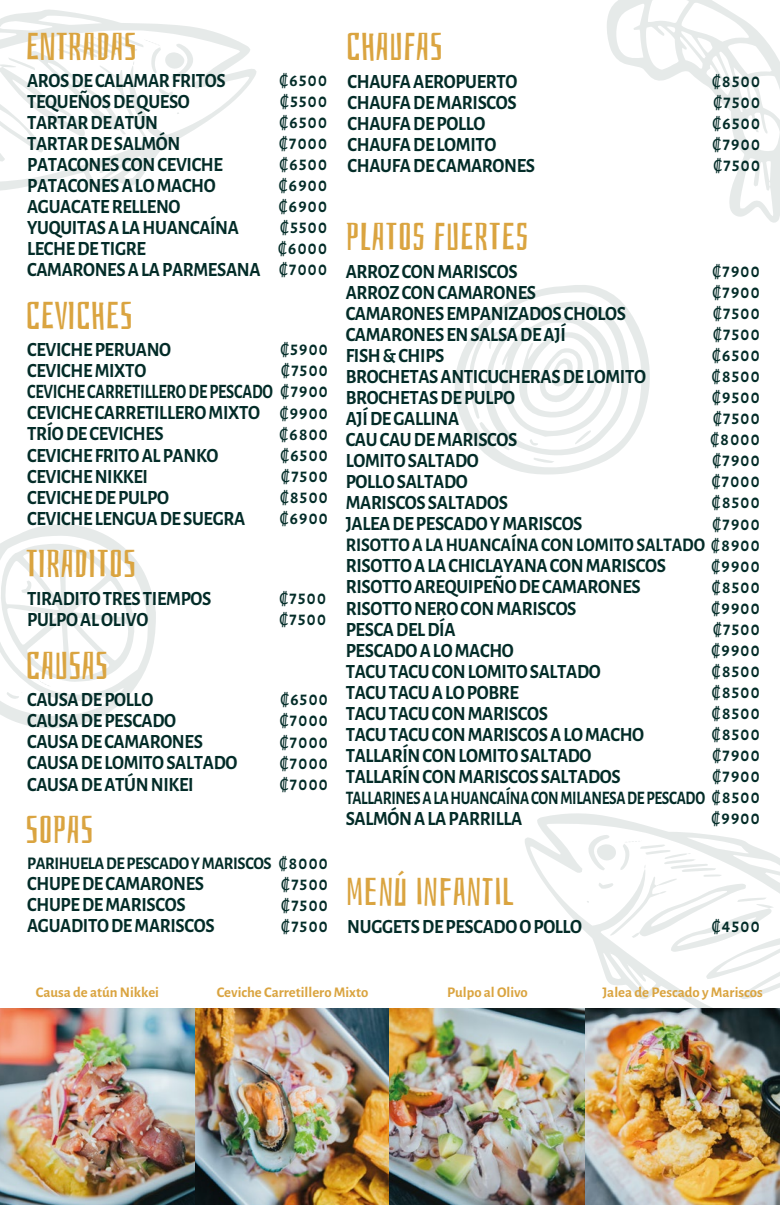
<style>
.page{position:relative;width:780px;height:1205px;background:#fff}
.page>*{position:absolute;margin:0;border:0;box-sizing:border-box;transform-origin:0 0}
.t1{font:38.25px "Bahiana";color:#daa440;scale:1.18 1}
.t2{font:700 20.5px "Alegreya Sans";letter-spacing:-.015em;color:#032c28;scale:.8 1}
.t3{font:700 20.25px/21px "Alegreya Sans";letter-spacing:-.02em;color:#032c28;scale:.92 1}
.t4{font:700 20px "Alegreya Sans";letter-spacing:-.02em;color:#032c28;scale:.92 1}
.t5{font:700 19.25px "Alegreya Sans";letter-spacing:-.01em;color:#032c28;scale:.92 1}
.t6{font:700 19px "Alegreya Sans";letter-spacing:-.02em;color:#032c28;scale:.8 1}
.t7{font:700 17.75px "Alegreya Sans";letter-spacing:-.025em;color:#032c28;scale:.92 1}
.t8{font:700 17.5px/21px "Alegreya Sans";letter-spacing:.08em;color:#032c28;text-align:justify}
.t9{font:700 14.75px "Alegreya Sans";color:#daa440}
.s1{font-family:"Calibri";font-weight:400}
.s2{font-family:"Calibri";font-weight:400;font-size:17.5px}
.s3{font-size:17.5px}
</style>
<div class="page">
<svg style="left:607px;top:0;width:173px;height:223px"></svg>
<svg style="left:0;top:524px;width:156px;height:204px"></svg>
<svg style="left:525px;top:813px;width:187px;height:195px"></svg>
<svg style="left:586px;top:835px;width:194px;height:164px"></svg>
<svg style="left:0;top:10px;width:256px;height:181px"></svg>
<svg style="left:0;top:36px;width:194px;height:125px"></svg>
<svg style="left:455px;top:285px;width:194px;height:189px"></svg>
<img style="left:0;top:1008px;width:780px;height:197px">
<h1 class="t1" style="left:26px;top:17px;width:96px">ENTRADAS</h1>
<p class="t3" style="left:27px;top:69px;width:255px">AROS DE CALAMAR FRITOS<br>TEQUEÑOS DE QUESO<br>TARTAR DE ATÚN<br>TARTAR DE SALMÓN<br>PATACONES CON CEVICHE<br>PATACONES A LO MACHO<br>AGUACATE RELLENO<br>YUQUITAS A LA HUANCAÍNA<br>LECHE DE TIGRE<br>CAMARONES A LA PARMESANA</p>
<p class="t8" style="left:278px;top:68px;width:51px"><span class="s1">₡</span>6500 <span class="s1">₡</span>5500 <span class="s1">₡</span>6500 <span class="s1">₡</span>7000 <span class="s1">₡</span>6500 <span class="s1">₡</span>6900 <span class="s1">₡</span>6900 <span class="s1">₡</span>5500 <span class="s1">₡</span>6000 <span class="s1">₡</span>7000</p>
<h1 class="t1" style="left:26px;top:286px;width:92px">CEVICHES</h1>
<p class="t8" style="left:279px;top:338px;width:50px"><span class="s1">₡</span>5900 <span class="s1">₡</span>7500 <span class="s1">₡</span>7900 <span class="s1">₡</span>9900 <span class="s1">₡</span>6800 <span class="s1">₡</span>6500 <span class="s1">₡</span>7500 <span class="s1">₡</span>8500 <span class="s1">₡</span>6900</p>
<p class="t3" style="left:27px;top:338px;width:158px">CEVICHE PERUANO<br>CEVICHE MIXTO</p>
<p class="t2" style="left:27px;top:377px;width:309px">CEVICHE CARRETILLERO DE PESCADO</p>
<p class="t3" style="left:27px;top:401px;width:255px">CEVICHE CARRETILLERO MIXTO<br>TRÍO DE CEVICHES<br>CEVICHE FRITO AL PANKO<br>CEVICHE NIKKEI<br>CEVICHE DE PULPO<br>CEVICHE LENGUA DE SUEGRA</p>
<h1 class="t1" style="left:26px;top:534px;width:95px">TIRADITOS</h1>
<p class="t3" style="left:27px;top:586px;width:202px">TIRADITO TRES TIEMPOS<br>PULPO AL OLIVO</p>
<p class="t8" style="left:279px;top:586px;width:48px"><span class="s1">₡</span>7500 <span class="s1">₡</span>7500</p>
<h1 class="t1" style="left:26px;top:636px;width:71px">CAUSAS</h1>
<p class="t3" style="left:27px;top:688px;width:230px">CAUSA DE POLLO<br>CAUSA DE PESCADO<br>CAUSA DE CAMARONES<br>CAUSA DE LOMITO SALTADO<br>CAUSA DE ATÚN NIKEI</p>
<p class="t8" style="left:279px;top:688px;width:50px"><span class="s1">₡</span>6500 <span class="s1">₡</span>7000 <span class="s1">₡</span>7000 <span class="s1">₡</span>7000 <span class="s1">₡</span>7000</p>
<h1 class="t1" style="left:26px;top:800px;width:59px">SOPAS</h1>
<p class="t7" style="left:27px;top:850px;width:328px">PARIHUELA DE PESCADO Y MARISCOS <span class="s2">₡</span><span class="s3">8000</span></p>
<p class="t3" style="left:27px;top:871px;width:205px">CHUPE DE CAMARONES<br>CHUPE DE MARISCOS<br>AGUADITO DE MARISCOS</p>
<p class="t8" style="left:281px;top:873px;width:48px"><span class="s1">₡</span>7500 <span class="s1">₡</span>7500 <span class="s1">₡</span>7500</p>
<h1 class="t1" style="left:346px;top:17px;width:84px">CHAUFAS</h1>
<p class="t3" style="left:347px;top:69px;width:205px">CHAUFA AEROPUERTO<br>CHAUFA DE MARISCOS<br>CHAUFA DE POLLO<br>CHAUFA DE LOMITO<br>CHAUFA DE CAMARONES</p>
<p class="t8" style="left:711px;top:69px;width:49px"><span class="s1">₡</span>8500 <span class="s1">₡</span>7500 <span class="s1">₡</span>6500 <span class="s1">₡</span>7900 <span class="s1">₡</span>7500</p>
<h1 class="t1" style="left:346px;top:208px;width:156px">PLATOS FUERTES</h1>
<p class="t3" style="left:346px;top:259px;width:328px">ARROZ CON MARISCOS<br>ARROZ CON CAMARONES<br>CAMARONES EMPANIZADOS CHOLOS<br>CAMARONES EN SALSA DE AJÍ<br>FISH &amp; CHIPS<br>BROCHETAS ANTICUCHERAS DE LOMITO<br>BROCHETAS DE PULPO<br>AJÍ DE GALLINA<br>CAU CAU DE MARISCOS<br>LOMITO SALTADO<br>POLLO SALTADO<br>MARISCOS SALTADOS<br>JALEA DE PESCADO Y MARISCOS</p>
<p class="t5" style="left:346px;top:531px;width:451px">RISOTTO A LA HUANCAÍNA CON LOMITO SALTADO <span class="s2">₡</span><span class="s3">8900</span></p>
<p class="t3" style="left:346px;top:554px;width:349px">RISOTTO A LA CHICLAYANA CON MARISCOS<br>RISOTTO AREQUIPEÑO DE CAMARONES<br>RISOTTO NERO CON MARISCOS<br>PESCA DEL DÍA<br>PESCADO A LO MACHO<br>TACU TACU CON LOMITO SALTADO<br>TACU TACU A LO POBRE<br>TACU TACU CON MARISCOS<br>TACU TACU CON MARISCOS A LO MACHO<br>TALLARÍN CON LOMITO SALTADO<br>TALLARÍN CON MARISCOS SALTADOS</p>
<p class="t6" style="left:346px;top:784px;width:519px">TALLARINES A LA HUANCAÍNA CON MILANESA DE PESCADO <span class="s2">₡</span><span class="s3">8500</span></p>
<p class="t3" style="left:346px;top:806px;width:193px">SALMÓN A LA PARRILLA</p>
<p class="t8" style="left:710px;top:260px;width:51px"><span class="s1">₡</span>7900 <span class="s1">₡</span>7900 <span class="s1">₡</span>7500 <span class="s1">₡</span>7500 <span class="s1">₡</span>6500 <span class="s1">₡</span>8500 <span class="s1">₡</span>9500 <span class="s1">₡</span>7500 <span class="s1">₡</span>8000 <span class="s1">₡</span>7900 <span class="s1">₡</span>7000 <span class="s1">₡</span>8500 <span class="s1">₡</span>7900</p>
<p class="t8" style="left:711px;top:554px;width:50px"><span class="s1">₡</span>9900 <span class="s1">₡</span>8500 <span class="s1">₡</span>9900 <span class="s1">₡</span>7500 <span class="s1">₡</span>9900 <span class="s1">₡</span>8500 <span class="s1">₡</span>8500 <span class="s1">₡</span>8500 <span class="s1">₡</span>8500 <span class="s1">₡</span>7900 <span class="s1">₡</span>7900</p>
<p class="t8" style="left:711px;top:807px;width:50px"><span class="s1">₡</span>9900</p>
<h1 class="t1" style="left:346px;top:862px;width:145px">MENÚ INFANTIL</h1>
<p class="t4" style="left:347px;top:912px;width:257px">NUGGETS DE PESCADO O POLLO</p>
<p class="t8" style="left:711px;top:915px;width:50px"><span class="s1">₡</span>4500</p>
<p class="t9" style="left:36px;top:981px;width:125px">Causa de atún Nikkei</p>
<p class="t9" style="left:217px;top:981px;width:153px">Ceviche Carretillero Mixto</p>
<p class="t9" style="left:447px;top:981px;width:82px">Pulpo al Olivo</p>
<p class="t9" style="left:602px;top:981px;width:162px">Jalea de Pescado y Mariscos</p>
</div>
